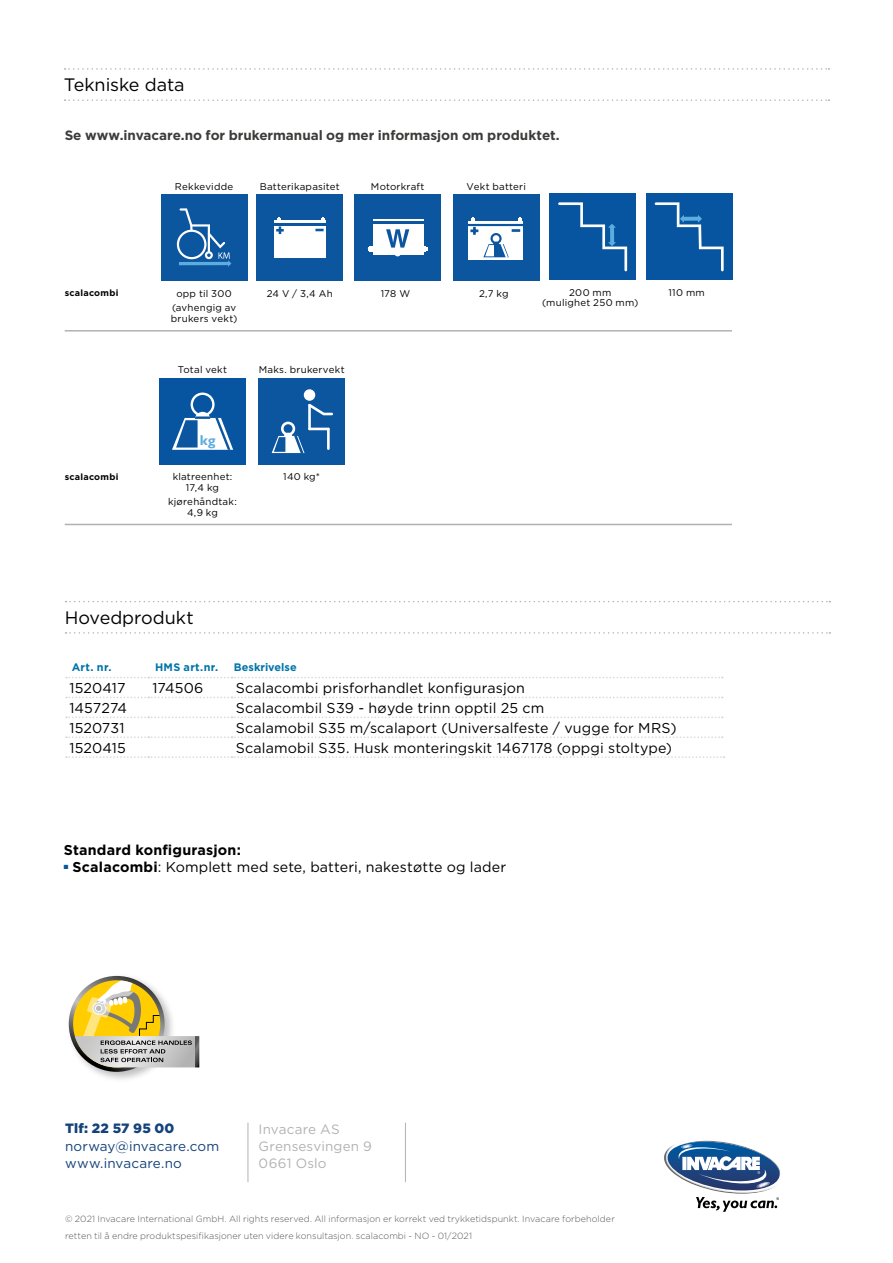
<style>
.page{position:relative;width:893px;height:1263px;background:#fff}
.page>*{position:absolute;margin:0;border:0;box-sizing:border-box;transform-origin:0 0}
.t1{font:18px "Gotham";color:#000}
.t2{font:700 14.4px "Gill Sans";color:#5dace0}
.t3{font:14.25px "Gotham";letter-spacing:.01em;color:#000}
.t4{font:700 14.25px "Gotham";letter-spacing:.015em;color:#000}
.t5{font:700 13.5px "Gotham";letter-spacing:-.005em;color:#3c3c3b}
.t6{font:13.5px/17.2px "Gotham";letter-spacing:.015em;color:#14427a}
.t7{font:13.5px/17.2px "Gotham";letter-spacing:.01em;color:#b3b2b2}
.t8{font:900 13.5px "Gotham";letter-spacing:.015em;color:#14427a}
.t9{font:700 10.95px "Gotham";letter-spacing:.01em;color:#0073a9}
.t10{font:9.75px/10.5px "Gotham";letter-spacing:.025em;color:#000;text-align:center}
.t11{font:300 9px/17.2px "Gotham";letter-spacing:.005em;color:#575756}
.t12{font:700 9px "Gotham";letter-spacing:.03em;color:#000}
.s1{font-weight:700}
</style>
<div class="page">
<hr style="left:65px;top:330px;width:667px;height:2px;background:#b2b1b1">
<hr style="left:65px;top:524px;width:667px;height:1px;background:#b2b1b1">
<svg style="left:65px;top:68px;width:764px;height:2px"></svg>
<svg style="left:65px;top:99px;width:764px;height:2px"></svg>
<div style="left:259px;top:378px;width:86px;height:86px;background:#0c56a0"></div>
<div style="left:281px;top:422px;width:14px;height:14px;border:3px solid #fff;border-radius:50%"></div>
<svg style="left:272px;top:436px;width:33px;height:17px"></svg>
<div style="left:304px;top:389px;width:11px;height:12px;background:#fff;border-radius:50%"></div>
<hr style="left:308px;top:405px;width:3px;height:24px;background:#fff">
<svg style="left:308px;top:403px;width:25px;height:14px"></svg>
<svg style="left:310px;top:428px;width:18px;height:2px"></svg>
<hr style="left:327px;top:429px;width:3px;height:20px;background:#fff">
<div style="left:355px;top:194px;width:86px;height:87px;background:#0c56a0"></div>
<div style="left:373px;top:219px;width:50px;height:35px;background:#fff"></div>
<hr style="left:373px;top:222px;width:50px;height:2px;background:#0c56a0">
<svg style="left:368px;top:246px;width:5px;height:5px"></svg>
<svg style="left:423px;top:246px;width:5px;height:5px"></svg>
<div style="left:394px;top:250px;width:7px;height:6px;background:#fff;border-radius:50%"></div>
<svg style="left:386px;top:229px;width:23px;height:19px"></svg>
<div style="left:257px;top:194px;width:86px;height:87px;background:#0c56a0"></div>
<div style="left:274px;top:221px;width:52px;height:37px;background:#fff"></div>
<svg style="left:315px;top:229px;width:9px;height:2px"></svg>
<svg style="left:276px;top:217px;width:8px;height:17px"></svg>
<hr style="left:272px;top:224px;width:55px;height:2px;background:#0c56a0">
<div style="left:453px;top:194px;width:86px;height:87px;background:#0c56a0"></div>
<div style="left:468px;top:221px;width:55px;height:39px;background:#fff"></div>
<hr style="left:466px;top:224px;width:58px;height:2px;background:#0c56a0">
<svg style="left:470px;top:217px;width:51px;height:41px"></svg>
<div style="left:161px;top:194px;width:86px;height:87px;background:#0c56a0"></div>
<svg style="left:177px;top:208px;width:54px;height:59px"></svg>
<div style="left:550px;top:194px;width:86px;height:86px;background:#0755a0"></div>
<svg style="left:558px;top:202px;width:69px;height:69px"></svg>
<div style="left:646px;top:194px;width:86px;height:86px;background:#0755a0"></div>
<svg style="left:655px;top:202px;width:69px;height:69px"></svg>
<div style="left:159px;top:378px;width:87px;height:86px;background:#0755a0"></div>
<svg style="left:172px;top:392px;width:61px;height:58px"></svg>
<svg style="left:66px;top:601px;width:764px;height:1px"></svg>
<svg style="left:66px;top:632px;width:764px;height:2px"></svg>
<svg style="left:66px;top:676px;width:658px;height:82px"></svg>
<img style="left:731px;top:1193px;width:22px;height:1px">
<img style="left:664px;top:1140px;width:103px;height:53px">
<img style="left:682px;top:1141px;width:85px;height:1px">
<svg style="left:696px;top:1197px;width:83px;height:15px"></svg>
<svg style="left:665px;top:1142px;width:115px;height:48px"></svg>
<hr style="left:248px;top:1123px;width:1px;height:59px;background:#b3b2b2">
<hr style="left:405px;top:1123px;width:1px;height:59px;background:#b3b2b2">
<img style="left:68px;top:975px;width:110px;height:105px">
<svg style="left:69px;top:976px;width:96px;height:96px"></svg>
<svg style="left:75px;top:980px;width:124px;height:87px"></svg>
<p class="t1" style="left:64px;top:73px;width:122px">Tekniske data</p>
<p class="t5" style="left:65px;top:126px;width:497px">Se www.invacare.no for brukermanual og mer informasjon om produktet.</p>
<p class="t10" style="left:175px;top:181px;width:60px">Rekkevidde</p>
<p class="t10" style="left:260px;top:181px;width:82px">Batterikapasitet</p>
<p class="t10" style="left:371px;top:181px;width:55px">Motorkraft</p>
<p class="t10" style="left:467px;top:181px;width:61px">Vekt batteri</p>
<p class="t10" style="left:267px;top:288px;width:67px">24 V / 3,4 Ah</p>
<p class="t12" style="left:65px;top:287px;width:55px">scalacombi</p>
<p class="t10" style="left:479px;top:288px;width:31px">2,7 kg</p>
<p class="t10" style="left:172px;top:286px;width:66px;line-height:14.7px">opp til 300 (avhengig av</p>
<p class="t10" style="left:171px;top:313px;width:68px">brukers vekt)</p>
<p class="t10" style="left:381px;top:288px;width:31px">178 W</p>
<p class="t12" style="left:65px;top:470px;width:55px">scalacombi</p>
<p class="t10" style="left:178px;top:365px;width:51px">Total vekt</p>
<p class="t10" style="left:259px;top:365px;width:87px">Maks. brukervekt</p>
<p class="t2" style="left:200px;top:431px;width:17px">kg</p>
<p class="t10" style="left:173px;top:471px;width:61px">klatreenhet:<br>17,4 kg</p>
<p class="t10" style="left:168px;top:496px;width:70px">kjørehåndtak:<br>4,9 kg</p>
<p class="t10" style="left:283px;top:471px;width:38px">140 kg*</p>
<p class="t10" style="left:542px;top:287px;width:97px">200 mm<br>(mulighet 250 mm)</p>
<p class="t10" style="left:668px;top:287px;width:38px">110 mm</p>
<p class="t1" style="left:65px;top:606px;width:130px">Hovedprodukt</p>
<p class="t9" style="left:72px;top:660px;width:41px">Art. nr.</p>
<p class="t9" style="left:155px;top:660px;width:65px">HMS art.nr.</p>
<p class="t9" style="left:234px;top:660px;width:64px">Beskrivelse</p>
<p class="t3" style="left:69px;top:679px;width:58px">1520417</p>
<p class="t3" style="left:153px;top:679px;width:52px">174506</p>
<p class="t3" style="left:236px;top:679px;width:291px">Scalacombi prisforhandlet konfigurasjon</p>
<p class="t3" style="left:69px;top:699px;width:59px">1457274</p>
<p class="t3" style="left:236px;top:699px;width:310px">Scalacombil S39 - høyde trinn opptil 25 cm</p>
<p class="t3" style="left:69px;top:719px;width:57px">1520731</p>
<p class="t3" style="left:236px;top:719px;width:442px">Scalamobil S35 m/scalaport (Universalfeste / vugge for MRS)</p>
<p class="t3" style="left:69px;top:739px;width:58px">1520415</p>
<p class="t3" style="left:236px;top:739px;width:438px">Scalamobil S35. Husk monteringskit 1467178 (oppgi stoltype)</p>
<p class="t4" style="left:64px;top:840px;width:179px">Standard konfigurasjon:</p>
<p class="t3" style="left:64px;top:858px;width:444px"><sup>■</sup> <span class="s1">Scalacombi</span>: Komplett med sete, batteri, nakestøtte og lader</p>
<p class="t8" style="left:65px;top:1119px;width:111px">Tlf: 22 57 95 00</p>
<p class="t6" style="left:65px;top:1137px;width:156px">norway@invacare.com www.invacare.no</p>
<p class="t7" style="left:259px;top:1120px;width:115px">Invacare AS<br>Grensesvingen 9<br>0661 Oslo</p>
<p class="t11" style="left:65px;top:1210px;width:551px">© 2021 Invacare International GmbH. All rights reserved. All informasjon er korrekt ved trykketidspunkt. Invacare forbeholder retten til å endre produktspesifikasjoner uten videre konsultasjon. scalacombi - NO - 01/2021</p>
</div>
